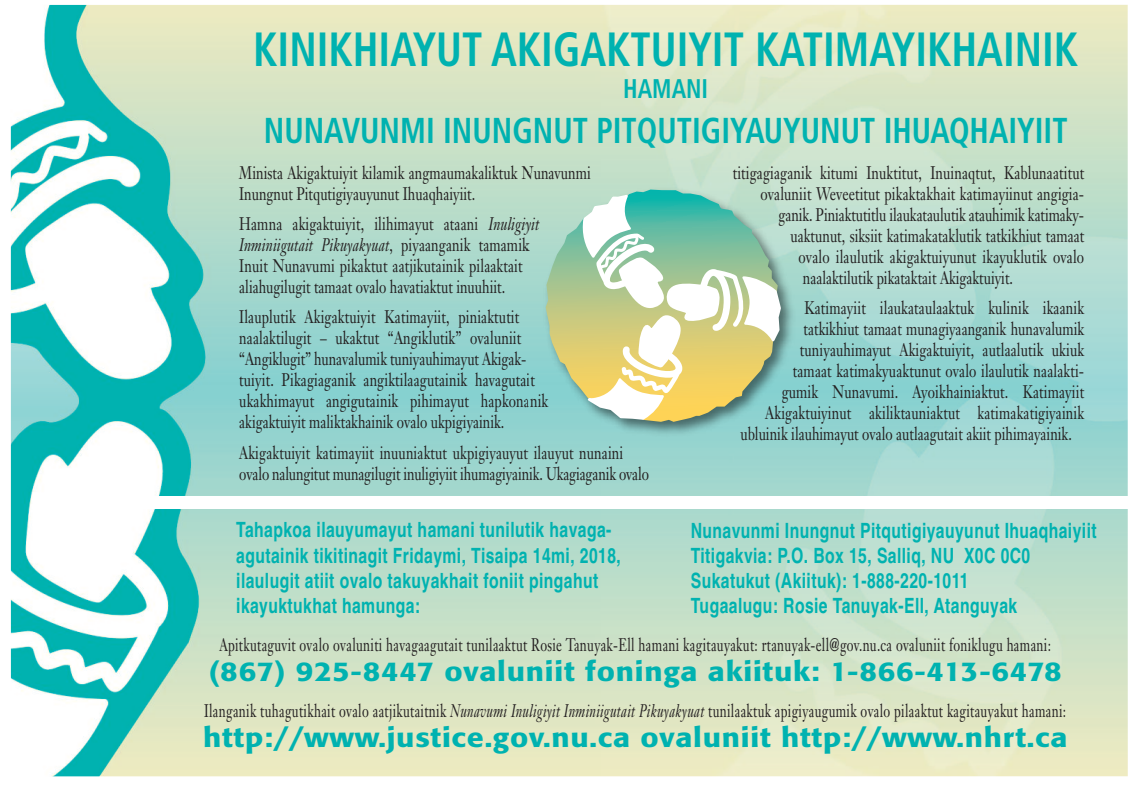
<style>
.page{position:relative;width:1135px;height:785px;background:#fff}
.page>*{position:absolute;margin:0;border:0;box-sizing:border-box;transform-origin:0 0}
.t1{font:700 condensed 48px "Frutiger";color:#00b2b0;scale:.88 1}
.t2{font:700 condensed 36px "Frutiger";color:#00b2b0;scale:.88 1}
.t3{font:500 27px "Formata";letter-spacing:.025em;color:#00b2b0;scale:1.12 1}
.t4{font:700 condensed 27px "Frutiger";color:#00b2b0;scale:.88 1}
.t5{font:700 21px/25.2px "Helvetica";letter-spacing:.025em;color:#00b2b0;scale:.75 1}
.t6{font:18px/21px "Janson Text";letter-spacing:.01em;color:#231f20;scale:.75 1}
.t7{font:18px "Janson Text";letter-spacing:.01em;color:#231f20;scale:.7 1}
.t8{font:18px/21px "Janson Text";letter-spacing:-.01em;color:#231f20;scale:.75 1}
.s1{font-style:italic}
</style>
<div class="page">
<img style="left:11px;top:5px;width:1116px;height:771px">
<div style="left:114px;top:496px;width:1017px;height:13px;background:#fff"></div>
<img style="left:527px;top:173px;width:281px;height:282px">
<svg style="left:545px;top:190px;width:232px;height:232px;background:#a8ceac"></svg>
<svg style="left:581px;top:193px;width:201px;height:229px"></svg>
<h1 class="t1" style="left:253px;top:30px;width:938px">KINIKHIAYUT AKIGAKTUIYIT KATIMAYIKHAINIK</h1>
<h3 class="t4" style="left:623px;top:78px;width:98px">HAMANI</h3>
<h2 class="t2" style="left:264px;top:116px;width:914px">NUNAVUNMI INUNGNUT PITQUTIGIYAUYUNUT IHUAQHAIYIIT</h2>
<p class="t6" style="left:239px;top:164px;width:470px">Minista Akigaktuiyit kilamik angmaumakaliktuk Nunavunmi<br>Inungnut Pitqutigiyauyunut Ihuaqhaiyiit.</p>
<p class="t6" style="left:239px;top:215px;width:401px">Hamna akigaktuiyit, ilihimayut ataani <span class="s1">Inuligiyit Inminiigutait Pikuyakyuat</span>, piyaanganik tamamik Inuit Nunavumi pikaktut aatjikutainik pilaaktait aliahugilugit tamaat ovalo havatiaktut inuuhiit.</p>
<p class="t6" style="left:239px;top:308px;width:413px">Ilauplutik Akigaktuiyit Katimayiit, piniaktutit naalaktilugit – ukaktut “Angiklutik” ovaluniit “Angiklugit” hunavalumik tuniyauhimayut Akigak&shy;tuiyit. Pikagiaganik angiktilaagutainik havagutait ukakhimayut angigutainik pihimayut hapkonanik akigaktuiyit maliktakhainik ovalo ukpigiyainik.</p>
<p class="t8" style="left:239px;top:444px;width:547px">Akigaktuiyit katimayiit inuuniaktut ukpigiyauyut ilauyut nunaini ovalo nalungitut munagilugit inuligiyiit ihumagiyainik. Ukagiaganik ovalo</p>
<p class="t5" style="left:236px;top:518px;width:514px">Tahapkoa ilauyumayut hamani tunilutik havaga&shy;agutainik tikitinagit Fridaymi, Tisaipa 14mi, 2018, ilaulugit atiit ovalo takuyakhait foniit pingahut ikayuktukhat hamunga:</p>
<p class="t6" style="left:732px;top:164px;width:470px">titigagiaganik kitumi Inuktitut, Inuinaqtut, Kablunaatitut</p>
<p class="t6" style="left:760px;top:185px;width:433px">ovaluniit Weveetitut pikaktakhait katimayiinut angigia-</p>
<p class="t6" style="left:778px;top:206px;width:409px">ganik. Piniaktutitlu ilaukataulutik atauhimik katimaky-</p>
<p class="t6" style="left:790px;top:227px;width:393px">uaktunut, siksiit katimakataklutik tatkikhiut tamaat</p>
<p class="t6" style="left:798px;top:248px;width:382px">ovalo ilaulutik akigaktuiyunut ikayuklutik ovalo</p>
<p class="t6" style="left:802px;top:269px;width:281px">naalaktilutik pikataktait Akigaktuiyit.</p>
<p class="t6" style="left:804px;top:299px;width:374px">Katimayiit ilaukataulaaktuk kulinik ikaanik</p>
<p class="t6" style="left:803px;top:320px;width:375px">tatkikhiut tamaat munagiyaanganik hunavalumik</p>
<p class="t6" style="left:799px;top:341px;width:380px">tuniyauhimayut Akigaktuiyit, autlaalutik ukiuk</p>
<p class="t6" style="left:792px;top:362px;width:390px">tamaat katimakyuaktunut ovalo ilaulutik naalakti-</p>
<p class="t6" style="left:781px;top:383px;width:405px">gumik Nunavumi. Ayoikhainiaktut. Katimayiit</p>
<p class="t6" style="left:765px;top:404px;width:426px">Akigaktuiyinut akiliktauniaktut katimakatigiyainik</p>
<p class="t6" style="left:740px;top:425px;width:443px">ubluinik ilauhimayut ovalo autlaagutait akiit pihimayainik.</p>
<p class="t5" style="left:690px;top:518px;width:542px">Nunavunmi Inungnut Pitqutigiyauyunut Ihuaqhaiyiit Titigakvia: P.O. Box 15, Salliq, NU X0C 0C0<br>Sukatukut (Akiituk): 1-888-220-1011<br>Tugaalugu: Rosie Tanuyak-Ell, Atanguyak</p>
<p class="t7" style="left:219px;top:638px;width:1189px">Apitkutaguvit ovalo ovaluniti havagaagutait tunilaaktut Rosie Tanuyak-Ell hamani kagitauyakut: rtanuyak-ell@gov.nu.ca ovaluniit foniklugu hamani:</p>
<h3 class="t3" style="left:209px;top:660px;width:763px">(867) 925-8447 ovaluniit foninga akiituk: 1-866-413-6478</h3>
<p class="t7" style="left:204px;top:703px;width:1232px">Ilanganik tuhagutikhait ovalo aatjikutaitnik <span class="s1">Nunavumi Inuligiyit Inminiigutait Pikuyakyuat</span> tunilaaktuk apigiyaugumik ovalo pilaaktut kagitauyakut hamani:</p>
<h3 class="t3" style="left:203px;top:725px;width:773px">http://www.justice.gov.nu.ca ovaluniit http://www.nhrt.ca</h3>
</div>
